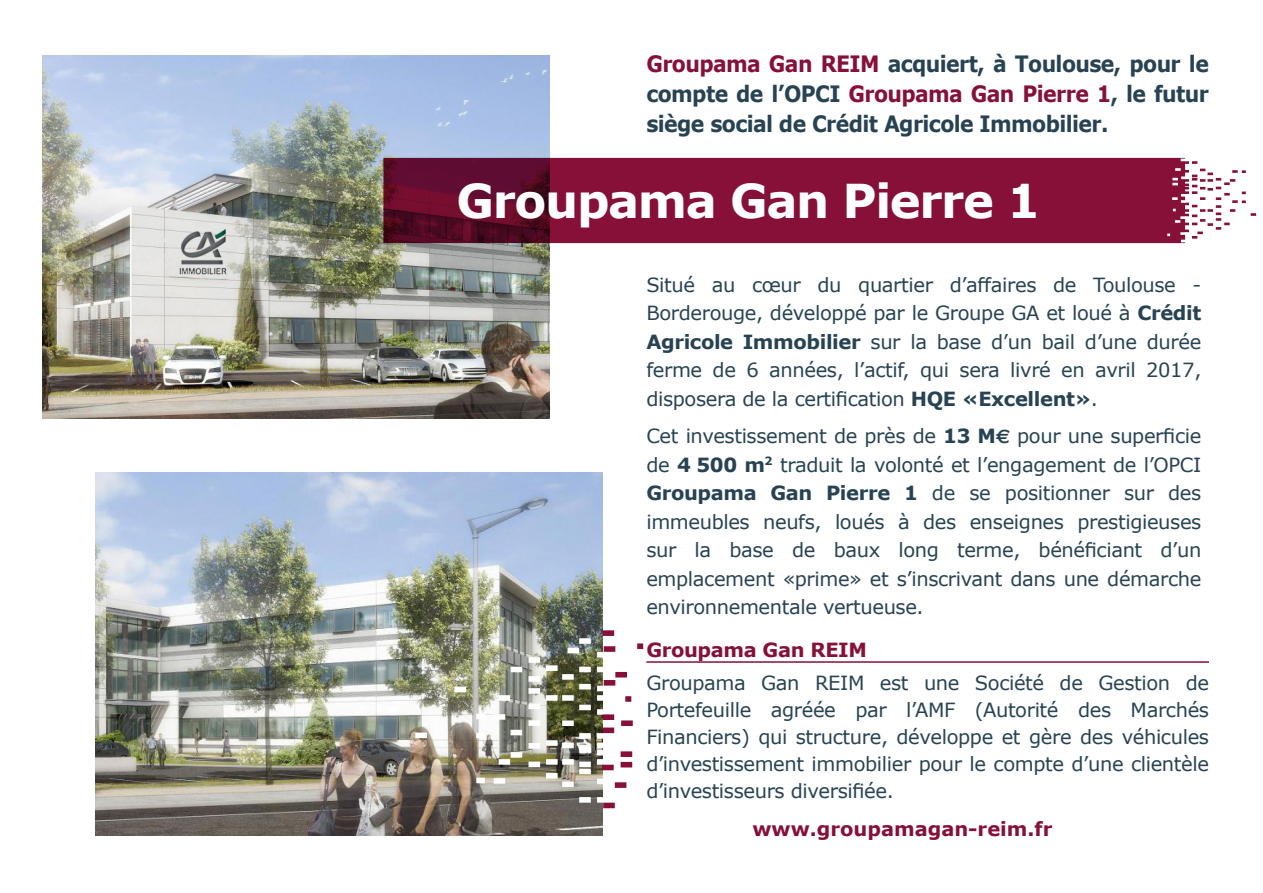
<style>
.page{position:relative;width:1263px;height:893px;background:#fff}
.page>*{position:absolute;margin:0;border:0;box-sizing:border-box;transform-origin:0 0}
.t1{font:700 46.65px "Verdana";letter-spacing:-.03em;color:#fff}
.t2{font:700 22.5px/30px "Verdana";letter-spacing:-.03em;color:#274353;text-align:justify;scale:.91 1}
.t3{font:19.5px/28.5px "Verdana";letter-spacing:-.02em;color:#274353;text-align:justify}
.t4{font:700 19.5px "Verdana";color:#861037}
.t5{font:700 19.5px "Verdana";letter-spacing:-.02em;color:#861037}
.s1{color:#861037}
.s2{color:#26475c}
.s3{font-weight:700}
.s4{font-family:"Euro Sans";font-weight:700}
</style>
<div class="page">
<img style="left:43px;top:55px;width:506px;height:364px">
<img style="left:96px;top:472px;width:506px;height:364px">
<hr style="left:646px;top:661px;width:563px;height:2px;background:#861037">
<svg style="left:383px;top:158px;width:802px;height:85px;background:#7d0f34"></svg>
<svg style="left:1167px;top:159px;width:89px;height:83px"></svg>
<img style="left:388px;top:630px;width:255px;height:178px">
<p class="t2" style="left:646px;top:49px;width:620px"><span class="s1">Groupama Gan REIM</span> acquiert, à Toulouse, pour le compte de l’OPCI <span class="s1">Groupama Gan Pierre 1</span><span class="s2">,</span> le futur siège social de Crédit Agricole Immobilier.</p>
<p class="t1" style="left:456px;top:168px;width:585px">Groupama Gan Pierre 1</p>
<p class="t3" style="left:646px;top:270px;width:556px">Situé au cœur du quartier d’affaires de Toulouse - Borderouge, développé par le Groupe GA et loué à <span class="s3">Crédit Agricole Immobilier</span> sur la base d’un bail d’une durée ferme de 6 années, l’actif, qui sera livré en avril 2017, disposera de la certification <span class="s3">HQE «Excellent»</span>.</p>
<p class="t3" style="left:646px;top:422px;width:556px">Cet investissement de près de <span class="s3">13 M</span><span class="s4">E</span> pour une superficie de <span class="s3">4 500 m</span><sup>2</sup> traduit la volonté et l’engagement de l’OPCI <span class="s3">Groupama Gan Pierre 1</span> de se positionner sur des immeubles neufs, loués à des enseignes prestigieuses sur la base de baux long terme, bénéficiant d’un emplacement «prime» et s’inscrivant dans une démarche environnementale vertueuse.</p>
<p class="t5" style="left:646px;top:636px;width:222px">Groupama Gan REIM</p>
<p class="t3" style="left:646px;top:669px;width:564px;line-height:27px">Groupama Gan REIM est une Société de Gestion de Portefeuille agréée par l’AMF (Autorité des Marchés Financiers) qui structure, développe et gère des véhicules d’investissement immobilier pour le compte d’une clientèle d’investisseurs diversifiée.</p>
<p class="t4" style="left:752px;top:815px;width:302px">www.groupamagan-reim.fr</p>
</div>
